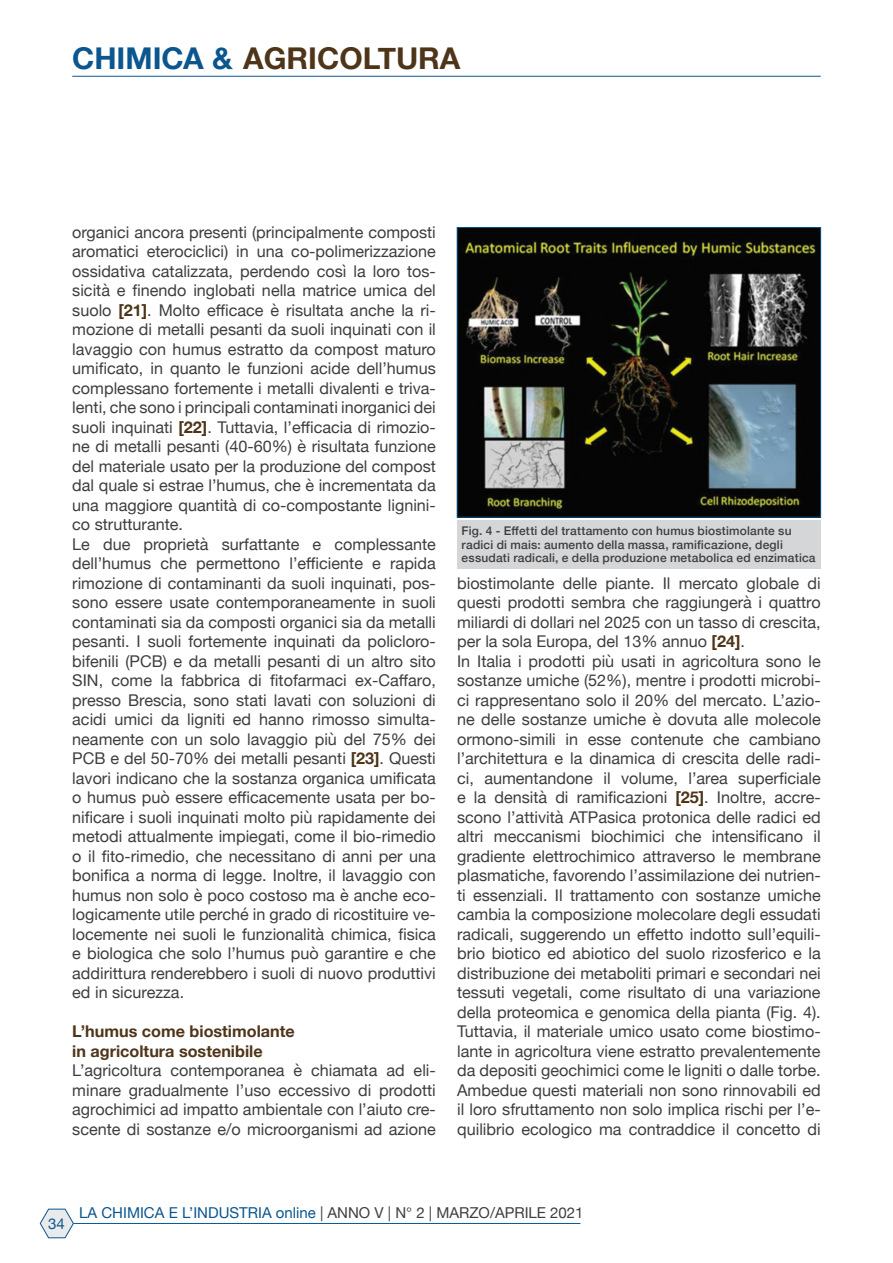
<style>
.page{position:relative;width:893px;height:1263px;background:#fff}
.page>*{position:absolute;margin:0;border:0;box-sizing:border-box;transform-origin:0 0}
.t1{font:700 30px "Helvetica Neue";color:#4e3519}
.Body_Text_2{font:16.2px/19.5px "Helvetica Neue";color:#3e3e3f;text-align:justify}
.Body_Text_2-2{font:700 16.2px "Helvetica Neue";color:#4e3519}
.t2{font:15px "Helvetica Neue";color:#0b568e}
.Dida{font:500 12px/13.5px "Helvetica Neue";letter-spacing:.015em;color:#3e3e3f}
.s1{color:#0b568e}
.s2{font-weight:700;color:#4e3519}
.s3{color:#3e3e3f}
</style>
<div class="page">
<hr style="left:72px;top:76px;width:749px;height:1px;background:#0b568e">
<svg style="left:40px;top:1209px;width:34px;height:29px"></svg>
<hr style="left:74px;top:1223px;width:506px;height:1px;background:#0b568e">
<img style="left:459px;top:229px;width:360px;height:286px">
<div style="left:457px;top:227px;width:364px;height:290px;border:1px solid #0b568e"></div>
<div style="left:457px;top:520px;width:364px;height:49px;background:#d5d6d8"></div>
<h1 class="t1" style="left:72px;top:35px;width:390px"><span class="s1">CHIMICA &amp;</span> AGRICOLTURA</h1>
<p class="Body_Text_2" style="left:72px;top:223px;width:365px">organici ancora presenti (principalmente composti aromatici eterociclici) in una co-polimerizzazione ossidativa catalizzata, perdendo così la loro tos&shy;sicità e finendo inglobati nella matrice umica del suolo <span class="s2">[21]</span>. Molto efficace è risultata anche la ri&shy;mozione di metalli pesanti da suoli inquinati con il lavaggio con humus estratto da compost maturo umificato, in quanto le funzioni acide dell’humus complessano fortemente i metalli divalenti e triva&shy;lenti, che sono i principali contaminati inorganici dei suoli inquinati <span class="s2">[22]</span>. Tuttavia, l’efficacia di rimozio&shy;ne di metalli pesanti (40-60%) è risultata funzione del materiale usato per la produzione del compost dal quale si estrae l’humus, che è incrementata da una maggiore quantità di co-compostante lignini&shy;co strutturante.</p>
<p class="Body_Text_2" style="left:72px;top:535px;width:365px">Le due proprietà surfattante e complessante dell’humus che permettono l’efficiente e rapida rimozione di contaminanti da suoli inquinati, pos&shy;sono essere usate contemporaneamente in suoli contaminati sia da composti organici sia da metalli pesanti. I suoli fortemente inquinati da policloro&shy;bifenili (PCB) e da metalli pesanti di un altro sito SIN, come la fabbrica di fitofarmaci ex-Caffaro, presso Brescia, sono stati lavati con soluzioni di acidi umici da ligniti ed hanno rimosso simulta&shy;neamente con un solo lavaggio più del 75% dei PCB e del 50-70% dei metalli pesanti <span class="s2">[23]</span>. Questi lavori indicano che la sostanza organica umificata o humus può essere efficacemente usata per bo&shy;nificare i suoli inquinati molto più rapidamente dei metodi attualmente impiegati, come il bio-rimedio o il fito-rimedio, che necessitano di anni per una bonifica a norma di legge. Inoltre, il lavaggio con humus non solo è poco costoso ma è anche eco&shy;logicamente utile perché in grado di ricostituire ve&shy;locemente nei suoli le funzionalità chimica, fisica e biologica che solo l’humus può garantire e che addirittura renderebbero i suoli di nuovo produttivi ed in sicurezza.</p>
<p class="Body_Text_2-2" style="left:72px;top:1019px;width:224px">L’humus come biostimolante</p>
<p class="Body_Text_2-2" style="left:72px;top:1038px;width:192px">in agricoltura sostenibile</p>
<p class="Body_Text_2" style="left:72px;top:1062px;width:365px">L’agricoltura contemporanea è chiamata ad eli&shy;minare gradualmente l’uso eccessivo di prodotti agrochimici ad impatto ambientale con l’aiuto cre&shy;scente di sostanze e/o microorganismi ad azione</p>
<p class="Dida" style="left:462px;top:523px;width:356px">Fig. 4 - Effetti del trattamento con humus biostimolante su radici di mais: aumento della massa, ramificazione, degli essudati radicali, e della produzione metabolica ed enzimatica</p>
<p class="Body_Text_2" style="left:457px;top:574px;width:365px">biostimolante delle piante. Il mercato globale di questi prodotti sembra che raggiungerà i quattro miliardi di dollari nel 2025 con un tasso di crescita, per la sola Europa, del 13% annuo <span class="s2">[24]</span>.</p>
<p class="Body_Text_2" style="left:457px;top:652px;width:365px">In Italia i prodotti più usati in agricoltura sono le sostanze umiche (52%), mentre i prodotti microbi&shy;ci rappresentano solo il 20% del mercato. L’azio&shy;ne delle sostanze umiche è dovuta alle molecole ormono-simili in esse contenute che cambiano l’architettura e la dinamica di crescita delle radi&shy;ci, aumentandone il volume, l’area superficiale e la densità di ramificazioni <span class="s2">[25]</span>. Inoltre, accre&shy;scono l’attività ATPasica protonica delle radici ed altri meccanismi biochimici che intensificano il gradiente elettrochimico attraverso le membrane plasmatiche, favorendo l’assimilazione dei nutrien&shy;ti essenziali. Il trattamento con sostanze umiche cambia la composizione molecolare degli essudati radicali, suggerendo un effetto indotto sull’equili&shy;brio biotico ed abiotico del suolo rizosferico e la distribuzione dei metaboliti primari e secondari nei tessuti vegetali, come risultato di una variazione della proteomica e genomica della pianta (Fig. 4).<br>Tuttavia, il materiale umico usato come biostimo&shy;lante in agricoltura viene estratto prevalentemente da depositi geochimici come le ligniti o dalle torbe.<br>Ambedue questi materiali non sono rinnovabili ed il loro sfruttamento non solo implica rischi per l’e&shy;quilibrio ecologico ma contraddice il concetto di</p>
<p class="t2" style="left:48px;top:1212px;width:18px">34</p>
<p class="t2" style="left:79px;top:1202px;width:506px">LA CHIMICA E L’INDUSTRIA online <span class="s3">| ANNO V | N° 2 | MARZO/APRILE 2021</span></p>
</div>
